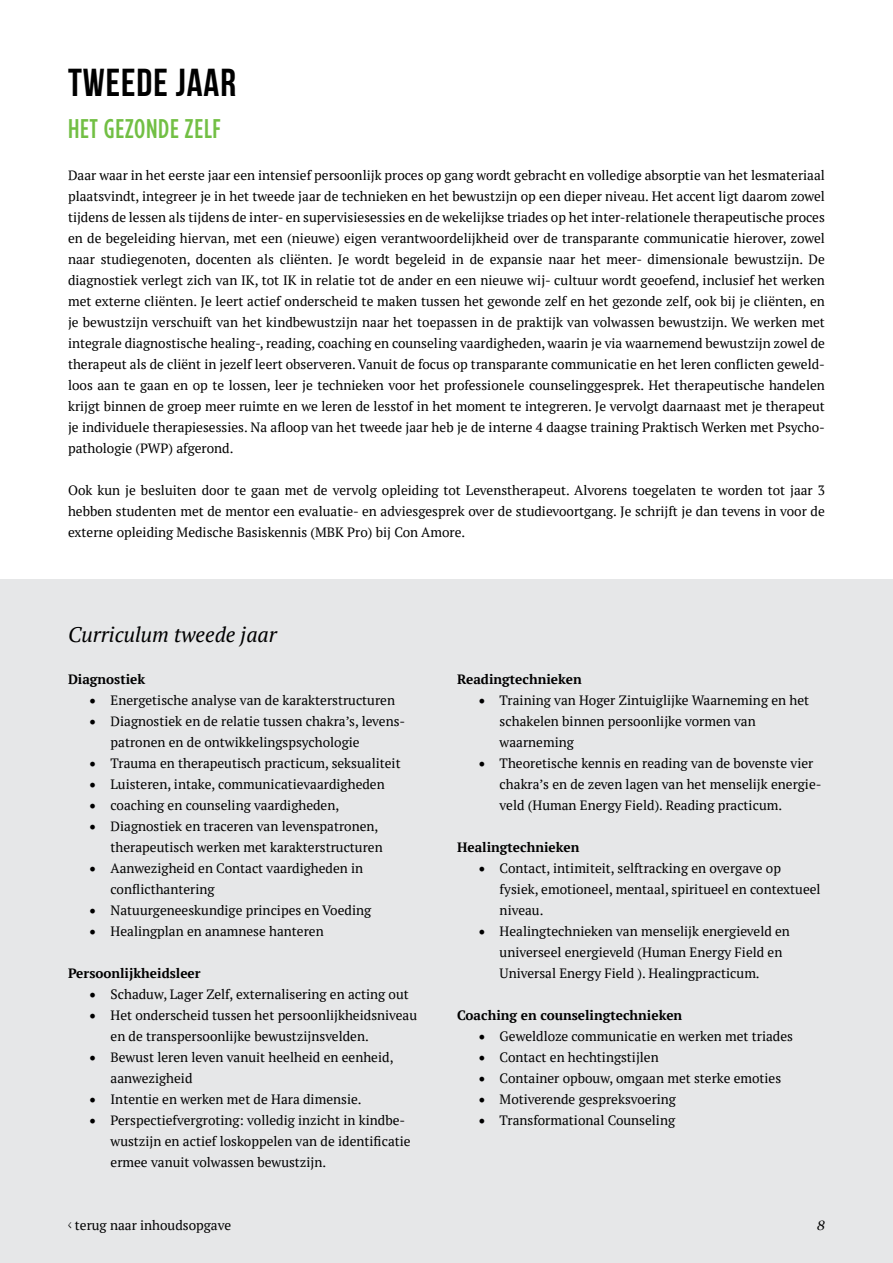
<style>
.page{position:relative;width:893px;height:1263px;background:#fff}
.page>*{position:absolute;margin:0;border:0;box-sizing:border-box;transform-origin:0 0}
.t1{font:39px "Bebas Neue";letter-spacing:.025em;color:#000}
.t2{font:500 27px "Gotham Condensed";letter-spacing:.025em;color:#72bf44}
.t3{font:italic 21px "PT Serif";color:#000}
.t4{font:13.5px/21px "PT Serif";color:#000}
.t5{font:700 13.5px "PT Serif";color:#000}
.t6{font:13.5px "PT Serif";color:#000;scale:.5 1}
.t7{font:italic 13.5px "Georgia";color:#000}
.s1{font-family:"Minion Pro";font-size:18px}
</style>
<div class="page">
<div style="left:0;top:579px;width:893px;height:684px;background:#e6e7e8"></div>
<h1 class="t1" style="left:68px;top:61px;width:170px">TWEEDE JAAR</h1>
<h2 class="t2" style="left:68px;top:113px;width:154px">HET GEZONDE ZELF</h2>
<p class="t4" style="left:68px;top:165px;width:758px;text-align:justify">Daar waar in het eerste jaar een intensief persoonlijk proces op gang wordt gebracht en volledige absorptie van het lesmateriaal plaatsvindt, integreer je in het tweede jaar de technieken en het bewustzijn op een dieper niveau. Het accent ligt daarom zowel tijdens de lessen als tijdens de inter- en supervisiesessies en de wekelijkse triades op het inter-relationele therapeutische proces en de begeleiding hiervan, met een (nieuwe) eigen verantwoordelijkheid over de transparante communicatie hierover, zowel naar studiegenoten, docenten als cliënten. Je wordt begeleid in de expansie naar het meer- dimensionale bewustzijn. De diagnostiek verlegt zich van IK, tot IK in relatie tot de ander en een nieuwe wij- cultuur wordt geoefend, inclusief het werken met externe cliënten. Je leert actief onderscheid te maken tussen het gewonde zelf en het gezonde zelf, ook bij je cliënten, en je bewustzijn verschuift van het kindbewustzijn naar het toepassen in de praktijk van volwassen bewustzijn. We werken met integrale diagnostische healing-, reading, coaching en counseling vaardigheden, waarin je via waarnemend bewustzijn zowel de therapeut als de cliënt in jezelf leert observeren. Vanuit de focus op transparante communicatie en het leren conflicten geweld&shy;loos aan te gaan en op te lossen, leer je technieken voor het professionele counselinggesprek. Het therapeutische handelen krijgt binnen de groep meer ruimte en we leren de lesstof in het moment te integreren. Je vervolgt daarnaast met je therapeut je individuele therapiesessies. Na afloop van het tweede jaar heb je de interne 4 daagse training Praktisch Werken met Psycho&shy;pathologie (PWP) afgerond.</p>
<p class="t4" style="left:68px;top:480px;width:758px;text-align:justify">Ook kun je besluiten door te gaan met de vervolg opleiding tot Levenstherapeut. Alvorens toegelaten te worden tot jaar 3 hebben studenten met de mentor een evaluatie- en adviesgesprek over de studievoortgang. Je schrijft je dan tevens in voor de externe opleiding Medische Basiskennis (MBK Pro) bij Con Amore.</p>
<h3 class="t3" style="left:68px;top:621px;width:210px">Curriculum tweede jaar</h3>
<p class="t5" style="left:68px;top:670px;width:79px">Diagnostiek</p>
<p class="t4" style="left:89px;top:690px;width:307px"><span class="s1">•</span> Energetische analyse van de karakterstructuren</p>
<p class="t4" style="left:111px;top:711px;width:296px;text-indent:-21px"><span class="s1">•</span> Diagnostiek en de relatie tussen chakra’s, levens&shy;patronen en de ontwikkelingspsychologie</p>
<p class="t4" style="left:89px;top:753px;width:313px"><span class="s1">•</span> Trauma en therapeutisch practicum, seksualiteit</p>
<p class="t4" style="left:89px;top:774px;width:297px"><span class="s1">•</span> Luisteren, intake, communicatievaardigheden</p>
<p class="t4" style="left:89px;top:795px;width:251px"><span class="s1">•</span> coaching en counseling vaardigheden,</p>
<p class="t4" style="left:111px;top:816px;width:274px;text-indent:-21px"><span class="s1">•</span> Diagnostiek en traceren van levenspatronen, therapeutisch werken met karakterstructuren</p>
<p class="t4" style="left:111px;top:858px;width:254px;text-indent:-21px"><span class="s1">•</span> Aanwezigheid en Contact vaardigheden in conflicthantering</p>
<p class="t4" style="left:89px;top:900px;width:283px"><span class="s1">•</span> Natuurgeneeskundige principes en Voeding</p>
<p class="t4" style="left:89px;top:921px;width:236px"><span class="s1">•</span> Healingplan en anamnese hanteren</p>
<p class="t5" style="left:68px;top:964px;width:134px">Persoonlijkheidsleer</p>
<p class="t4" style="left:89px;top:984px;width:321px"><span class="s1">•</span> Schaduw, Lager Zelf, externalisering en acting out</p>
<p class="t4" style="left:111px;top:1005px;width:308px;text-indent:-21px"><span class="s1">•</span> Het onderscheid tussen het persoonlijkheidsniveau en de transpersoonlijke bewustzijnsvelden.</p>
<p class="t4" style="left:111px;top:1047px;width:284px;text-indent:-21px"><span class="s1">•</span> Bewust leren leven vanuit heelheid en eenheid, aanwezigheid</p>
<p class="t4" style="left:89px;top:1089px;width:274px"><span class="s1">•</span> Intentie en werken met de Hara dimensie.</p>
<p class="t4" style="left:111px;top:1110px;width:302px;text-indent:-21px"><span class="s1">•</span> Perspectiefvergroting: volledig inzicht in kindbe&shy;wustzijn en actief loskoppelen van de identificatie ermee vanuit volwassen bewustzijn.</p>
<p class="t5" style="left:457px;top:670px;width:126px">Readingtechnieken</p>
<p class="t4" style="left:500px;top:690px;width:311px;text-indent:-21px"><span class="s1">•</span> Training van Hoger Zintuiglijke Waarneming en het schakelen binnen persoonlijke vormen van waarneming</p>
<p class="t4" style="left:500px;top:753px;width:323px;text-indent:-21px"><span class="s1">•</span> Theoretische kennis en reading van de bovenste vier chakra’s en de zeven lagen van het menselijk energie&shy;veld (Human Energy Field). Reading practicum.</p>
<p class="t5" style="left:457px;top:838px;width:124px">Healingtechnieken</p>
<p class="t4" style="left:500px;top:858px;width:322px;text-indent:-21px"><span class="s1">•</span> Contact, intimiteit, selftracking en overgave op fysiek, emotioneel, mentaal, spiritueel en contextueel niveau.</p>
<p class="t4" style="left:500px;top:921px;width:292px;text-indent:-21px"><span class="s1">•</span> Healingtechnieken van menselijk energieveld en universeel energieveld (Human Energy Field en<br>Universal Energy Field ). Healingpracticum.</p>
<p class="t5" style="left:457px;top:1006px;width:227px">Coaching en counselingtechnieken</p>
<p class="t4" style="left:478px;top:1026px;width:316px"><span class="s1">•</span> Geweldloze communicatie en werken met triades</p>
<p class="t4" style="left:478px;top:1047px;width:182px"><span class="s1">•</span> Contact en hechtingstijlen</p>
<p class="t4" style="left:478px;top:1068px;width:304px"><span class="s1">•</span> Container opbouw, omgaan met sterke emoties</p>
<p class="t4" style="left:478px;top:1089px;width:199px"><span class="s1">•</span> Motiverende gespreksvoering</p>
<p class="t4" style="left:478px;top:1110px;width:198px"><span class="s1">•</span> Transformational Counseling</p>
<p class="t6" style="left:68px;top:1216px;width:328px">&lt; terug naar inhoudsopgave</p>
<p class="t7" style="left:817px;top:1216px;width:10px">8</p>
</div>
